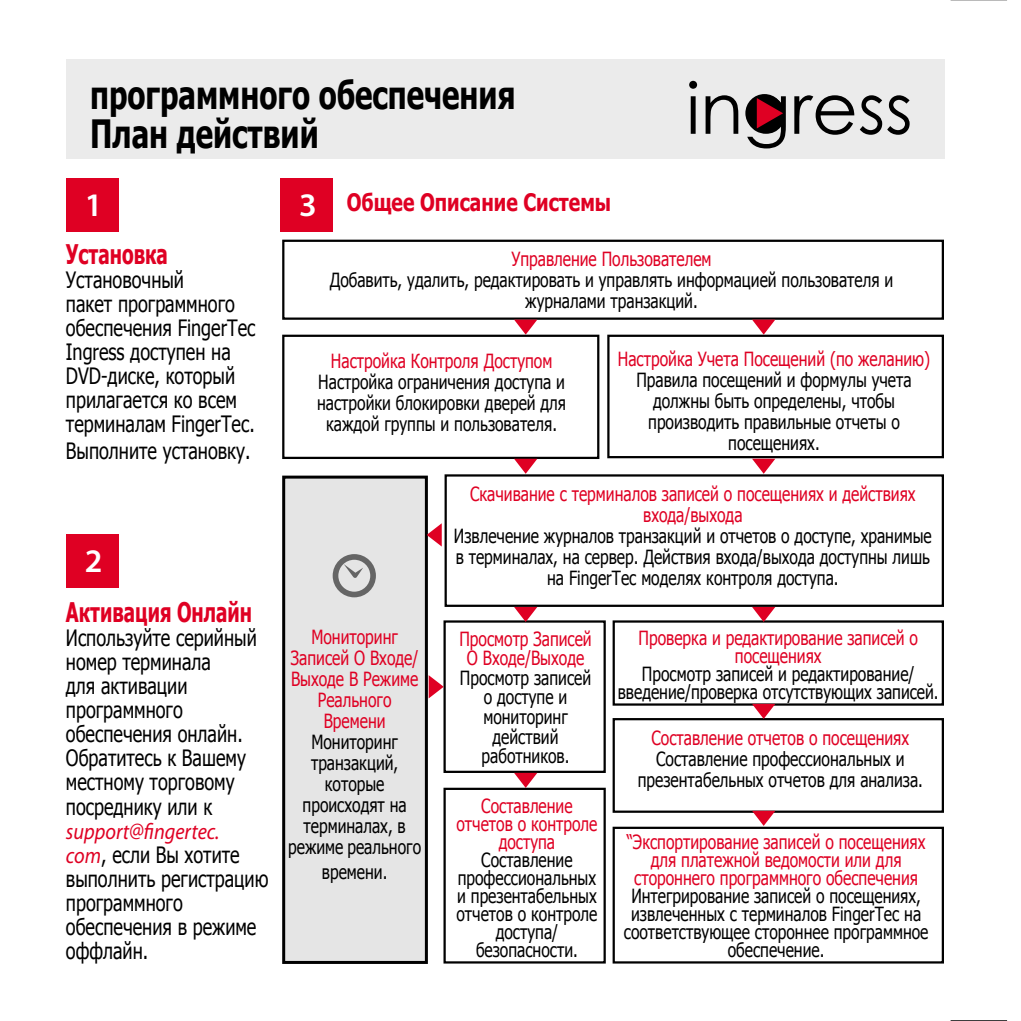
<style>
.page{position:relative;width:1021px;height:1021px;background:#fff}
.page>*{position:absolute;margin:0;border:0;box-sizing:border-box;transform-origin:0 0}
.t1{font:700 39px/39px "Tahoma";color:#000;scale:.75 1}
.t2{font:600 33px "Myriad Pro";color:#fff}
.t3{font:700 27px "Tahoma";color:#df0023;scale:.7 1}
.t4{font:700 24px "Tahoma";color:#df0023;scale:.8 1}
.t5{font:22.5px/24px "Tahoma";color:#000;scale:.8 1}
.t6{font:italic 22.5px "Myriad";color:#df0023;scale:.9 1}
.t7{font:19.5px/21px "Tahoma";color:#000;text-align:center;scale:.8 1}
.t8{font:19.5px/21px "Tahoma";color:#df0023;text-align:center;scale:.8 1}
.s1{font-family:"Myriad";font-style:italic;color:#df0023}
</style>
<div class="page">
<hr style="left:950px;top:0;width:57px;height:1px;background:#000">
<hr style="left:950px;top:1020px;width:57px;height:1px;background:#000">
<div style="left:67px;top:179px;width:52px;height:53px;background:#df0023"></div>
<div style="left:67px;top:534px;width:52px;height:53px;background:#df0023"></div>
<div style="left:281px;top:179px;width:52px;height:53px;background:#df0023"></div>
<div style="left:67px;top:60px;width:878px;height:99px;background:#ebebeb"></div>
<div style="left:282px;top:334px;width:317px;height:125px;border:2px solid #000"></div>
<div style="left:607px;top:334px;width:337px;height:124px;border:2px solid #000"></div>
<div style="left:282px;top:240px;width:662px;height:80px;border:2px solid #000"></div>
<div style="left:444px;top:474px;width:500px;height:133px;border:2px solid #000"></div>
<div style="left:443px;top:620px;width:162px;height:153px;border:2px solid #000"></div>
<div style="left:612px;top:620px;width:332px;height:85px;border:2px solid #000"></div>
<div style="left:612px;top:718px;width:332px;height:94px;border:2px solid #000"></div>
<div style="left:612px;top:826px;width:332px;height:137px;border:2px solid #000"></div>
<div style="left:443px;top:787px;width:162px;height:176px;border:2px solid #000"></div>
<div style="left:284px;top:477px;width:142px;height:485px;background:#e5e5e5"></div>
<div style="left:282px;top:475px;width:146px;height:488px;border:3px solid #000"></div>
<svg style="left:333px;top:554px;width:43px;height:43px"></svg>
<svg style="left:689px;top:81px;width:8px;height:53px"></svg>
<svg style="left:705px;top:95px;width:33px;height:39px"></svg>
<svg style="left:794px;top:95px;width:115px;height:40px"></svg>
<svg style="left:745px;top:94px;width:38px;height:38px"></svg>
<svg style="left:746px;top:95px;width:39px;height:53px"></svg>
<svg style="left:514px;top:319px;width:23px;height:15px"></svg>
<svg style="left:752px;top:319px;width:23px;height:15px"></svg>
<svg style="left:514px;top:459px;width:23px;height:15px"></svg>
<svg style="left:514px;top:607px;width:23px;height:15px"></svg>
<svg style="left:752px;top:607px;width:23px;height:15px"></svg>
<svg style="left:514px;top:772px;width:23px;height:16px"></svg>
<svg style="left:752px;top:704px;width:23px;height:15px"></svg>
<svg style="left:752px;top:810px;width:23px;height:15px"></svg>
<svg style="left:428px;top:675px;width:15px;height:23px"></svg>
<svg style="left:426px;top:523px;width:16px;height:23px"></svg>
<svg style="left:752px;top:459px;width:23px;height:15px"></svg>
<h1 class="t1" style="left:90px;top:72px;width:568px">программного обеспечения<br>План действий</h1>
<h2 class="t2" style="left:85px;top:184px;width:19px">1</h2>
<h3 class="t3" style="left:66px;top:235px;width:147px">Установка</h3>
<p class="t5" style="left:66px;top:266px;width:238px">Установочный<br>пакет программного обеспечения FingerTec<br>Ingress доступен на<br>DVD-диске, который прилагается ко всем терминалам FingerTec.</p>
<p class="t5" style="left:66px;top:437px;width:232px">Выполните установку.</p>
<h2 class="t2" style="left:85px;top:540px;width:19px">2</h2>
<h3 class="t3" style="left:66px;top:593px;width:267px">Активация Онлайн</h3>
<p class="t5" style="left:66px;top:625px;width:240px">Используйте серийный номер терминала<br>для активации программного обеспечения онлайн.<br>Обратитесь к Вашему местному торговому посреднику или к</p>
<p class="t6" style="left:66px;top:819px;width:172px">support@fingertec.</p>
<p class="t5" style="left:66px;top:841px;width:254px"><span class="s1">com</span>, если Вы хотите выполнить регистрацию программного обеспечения в режиме оффлайн.</p>
<h2 class="t2" style="left:299px;top:184px;width:19px">3</h2>
<p class="t4" style="left:347px;top:185px;width:332px">Общее Описание Системы</p>
<p class="t8" style="left:511px;top:247px;width:252px">Управление Пользователем</p>
<p class="t7" style="left:329px;top:268px;width:706px">Добавить, удалить, редактировать и управлять информацией пользователя и журналами транзакций.</p>
<p class="t8" style="left:331px;top:349px;width:278px">Настройка Контроля Доступом</p>
<p class="t7" style="left:317px;top:370px;width:313px">Настройка ограничения доступа и настройки блокировки дверей для каждой группы и пользователя.</p>
<p class="t8" style="left:618px;top:347px;width:392px">Настройка Учета Посещений (по желанию)</p>
<p class="t7" style="left:636px;top:368px;width:345px">Правила посещений и формулы учета должны быть определены, чтобы производить правильные отчеты о посещениях.</p>
<p class="t8" style="left:291px;top:625px;width:161px">Мониторинг<br>Записей О Входе/<br>Выходе В Режиме<br>Реального<br>Времени</p>
<p class="t7" style="left:288px;top:730px;width:168px">Мониторинг транзакций, которые происходят на терминалах, в режиме реального</p>
<p class="t7" style="left:322px;top:860px;width:83px">времени.</p>
<p class="t8" style="left:470px;top:482px;width:558px">Скачивание с терминалов записей о посещениях и действиях входа/выхода</p>
<p class="t7" style="left:454px;top:524px;width:599px">Извлечение журналов транзакций и отчетов о доступе, хранимые в терминалах, на сервер. Действия входа/выхода доступны лишь на FingerTec моделях контроля доступа.</p>
<p class="t8" style="left:459px;top:628px;width:167px;line-height:19.5px">Просмотр Записей<br>О Входе/Выходе</p>
<p class="t7" style="left:460px;top:667px;width:165px;line-height:19.5px">Просмотр записей о доступе и мониторинг действий работников.</p>
<p class="t8" style="left:456px;top:795px;width:178px;line-height:18px">Составление отчетов о контроле доступа</p>
<p class="t7" style="left:456px;top:849px;width:178px;line-height:18px">Составление профессиональных и презентабельных отчетов о контроле доступа/ безопасности.</p>
<p class="t8" style="left:638px;top:628px;width:351px;line-height:18px">Проверка и редактирование записей о посещениях</p>
<p class="t7" style="left:617px;top:664px;width:402px;line-height:18px">Просмотр записей и редактирование/ введение/проверка отсутствующих записей.</p>
<p class="t8" style="left:651px;top:726px;width:323px">Составление отчетов о посещениях</p>
<p class="t7" style="left:637px;top:747px;width:358px">Составление профессиональных и презентабельных отчетов для анализа.</p>
<p class="t8" style="left:626px;top:831px;width:375px;line-height:18px">“Экспортирование записей о посещениях для платежной ведомости или для стороннего программного обеспечения</p>
<p class="t7" style="left:624px;top:885px;width:382px;line-height:18px">Интегрирование записей о посещениях, извлеченных с терминалов FingerTec на соответствующее стороннее программное обеспечение.</p>
</div>
